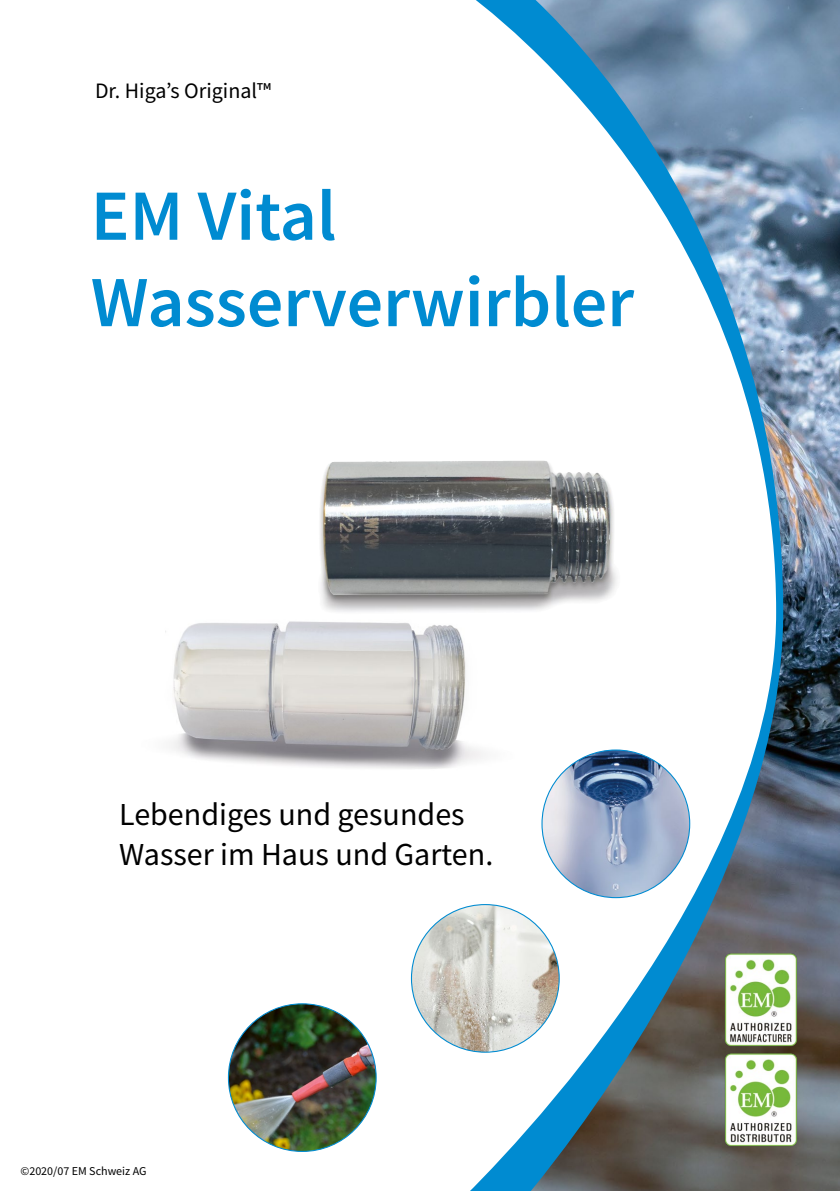
<style>
.page{position:relative;width:840px;height:1191px;background:#fff}
.page>*{position:absolute;margin:0;border:0;box-sizing:border-box;transform-origin:0 0}
.t1{font:600 72px/86.4px "Source Sans Pro";color:#008bd1}
.t2{font:32px/40px "Source Sans Pro";color:#000}
.t3{font:22px "Source Sans Pro";color:#000}
.t4{font:12px "Source Sans Pro";color:#000}
</style>
<div class="page">
<svg style="left:452px;top:0;width:78px;height:1191px"></svg>
<img style="left:530px;top:0;width:309px;height:1191px">
<img style="left:411px;top:904px;width:148px;height:148px;border-radius:74px">
<img style="left:541px;top:750px;width:148px;height:147px;border-radius:74px">
<img style="left:228px;top:1003px;width:148px;height:148px;border-radius:74px">
<img style="left:723px;top:1051px;width:74px;height:96px">
<img style="left:723px;top:951px;width:75px;height:96px">
<img style="left:165px;top:614px;width:350px;height:176px">
<img style="left:320px;top:460px;width:294px;height:154px">
<p class="t3" style="left:95px;top:76px;width:177px">Dr. Higa’s Original™</p>
<h1 class="t1" style="left:91px;top:172px;width:544px">EM Vital<br>Wasserverwirbler</h1>
<p class="t2" style="left:119px;top:794px;width:375px">Lebendiges und gesundes<br>Wasser im Haus und Garten.</p>
<p class="t4" style="left:20px;top:1163px;width:127px">©2020/07 EM Schweiz AG</p>
</div>
